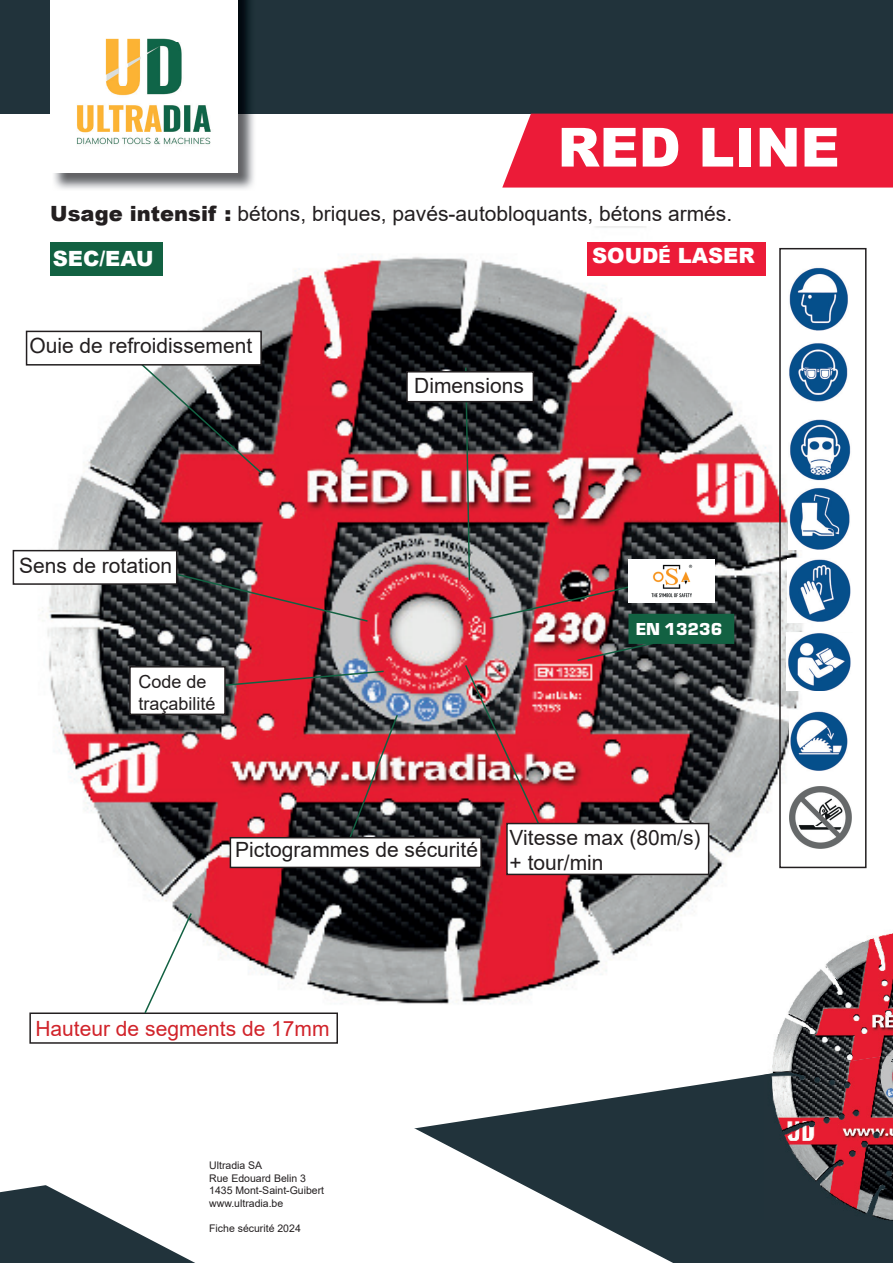
<style>
.page{position:relative;width:893px;height:1263px;background:#fff}
.page>*{position:absolute;margin:0;border:0;box-sizing:border-box;transform-origin:0 0}
.t1{font:900 54px "Arial";color:#fff}
.t2{font:21px/25.2px "Arial";color:#231f20}
.t3{font:21px "Arial";color:#d1232a}
.t4{font:900 21px "Arial";color:#fff}
.t5{font:18px/21.6px "Arial";color:#231f20}
.t6{font:900 18px "Eurostile";color:#fff}
.t7{font:10.5px/12.6px "Arial";color:#231f20}
.s1{font-weight:900}
.s2{font-family:"Eurostile"}
</style>
<div class="page">
<div style="left:0;top:0;width:893px;height:114px;background:#21333b"></div>
<img style="left:54px;top:114px;width:200px;height:75px">
<img style="left:237px;top:0;width:13px;height:114px">
<div style="left:50px;top:0;width:187px;height:172px;background:#fff"></div>
<img style="left:76px;top:38px;width:135px;height:107px">
<div style="left:502px;top:114px;width:391px;height:74px;background:#ec1b38"></div>
<img style="left:25px;top:226px;width:803px;height:749px">
<svg style="left:0;top:1074px;width:893px;height:189px;background:#394950"></svg>
<svg style="left:19px;top:975px;width:654px;height:288px"></svg>
<svg style="left:226px;top:670px;width:159px;height:21px;background:#964755"></svg>
<svg style="left:91px;top:552px;width:278px;height:71px;background:#7c3f47"></svg>
<div style="left:13px;top:551px;width:164px;height:33px;background:#fff"></div>
<div style="left:13px;top:550px;width:164px;height:35px;border:2px solid #231f20"></div>
<img style="left:464px;top:663px;width:85px;height:181px">
<svg style="left:576px;top:626px;width:149px;height:36px;background:#5a4245"></svg>
<div style="left:628px;top:614px;width:106px;height:30px;background:#126142"></div>
<img style="left:344px;top:713px;width:55px;height:124px">
<div style="left:230px;top:838px;width:251px;height:29px;background:#fff"></div>
<div style="left:230px;top:837px;width:252px;height:31px;border:2px solid #231f20"></div>
<svg style="left:112px;top:337px;width:152px;height:138px;background:#7c6a6d"></svg>
<div style="left:27px;top:331px;width:234px;height:34px;background:#fff"></div>
<div style="left:26px;top:331px;width:236px;height:35px;border:2px solid #231f20"></div>
<div style="left:50px;top:242px;width:113px;height:34px;background:#126142"></div>
<div style="left:779px;top:248px;width:87px;height:620px;border:2px solid #231f20"></div>
<div style="left:587px;top:242px;width:178px;height:34px;background:#ec1b38"></div>
<svg style="left:464px;top:366px;width:7px;height:216px"></svg>
<img style="left:790px;top:710px;width:58px;height:62px">
<img style="left:787px;top:632px;width:64px;height:58px">
<img style="left:788px;top:266px;width:60px;height:65px">
<img style="left:788px;top:342px;width:60px;height:61px">
<img style="left:788px;top:420px;width:63px;height:62px">
<img style="left:788px;top:559px;width:63px;height:63px">
<img style="left:788px;top:487px;width:62px;height:63px">
<div style="left:30px;top:1013px;width:307px;height:30px;background:#fff"></div>
<div style="left:29px;top:1012px;width:309px;height:32px;border:2px solid #231f20"></div>
<img style="left:790px;top:787px;width:61px;height:62px">
<div style="left:130px;top:667px;width:95px;height:47px;background:#fff"></div>
<div style="left:129px;top:666px;width:97px;height:49px;border:2px solid #231f20"></div>
<div style="left:507px;top:823px;width:202px;height:51px;background:#fff"></div>
<div style="left:506px;top:823px;width:203px;height:52px;border:2px solid #231f20"></div>
<div style="left:407px;top:372px;width:126px;height:30px;background:#fff"></div>
<div style="left:406px;top:371px;width:128px;height:31px;border:2px solid #231f20"></div>
<img style="left:488px;top:584px;width:149px;height:36px">
<img style="left:628px;top:560px;width:86px;height:42px">
<svg style="left:143px;top:911px;width:50px;height:104px"></svg>
<img style="left:773px;top:933px;width:120px;height:122px">
<img style="left:763px;top:919px;width:65px;height:115px">
<img style="left:763px;top:1055px;width:130px;height:165px">
<h1 class="t1" style="left:558px;top:108px;width:283px">RED LINE</h1>
<p class="t2" style="left:50px;top:201px;width:683px"><span class="s1">Usage intensif :</span> bétons, briques, pavés-autobloquants, bétons armés.</p>
<p class="t4" style="left:53px;top:243px;width:102px">SEC/EAU</p>
<p class="t4" style="left:592px;top:240px;width:164px">SOUD<span class="s2">É</span> LASER</p>
<p class="t2" style="left:29px;top:333px;width:224px">Ouie de refroidissement</p>
<p class="t2" style="left:19px;top:553px;width:154px">Sens de rotation</p>
<p class="t5" style="left:139px;top:671px;width:79px">Code de traçabilité</p>
<p class="t2" style="left:414px;top:373px;width:111px">Dimensions</p>
<p class="t6" style="left:636px;top:616px;width:88px">EN 13236</p>
<p class="t2" style="left:235px;top:837px;width:244px">Pictogrammes de sécurité</p>
<p class="t2" style="left:510px;top:824px;width:192px">Vitesse max (80m/s) + tour/min</p>
<p class="t3" style="left:35px;top:1014px;width:296px">Hauteur de segments de 17mm</p>
<p class="t7" style="left:209px;top:1159px;width:116px">Ultradia SA<br>Rue Edouard Belin 3<br>1435 Mont-Saint-Guibert www.ultradia.be</p>
<p class="t7" style="left:209px;top:1222px;width:93px">Fiche sécurité 2024</p>
</div>
